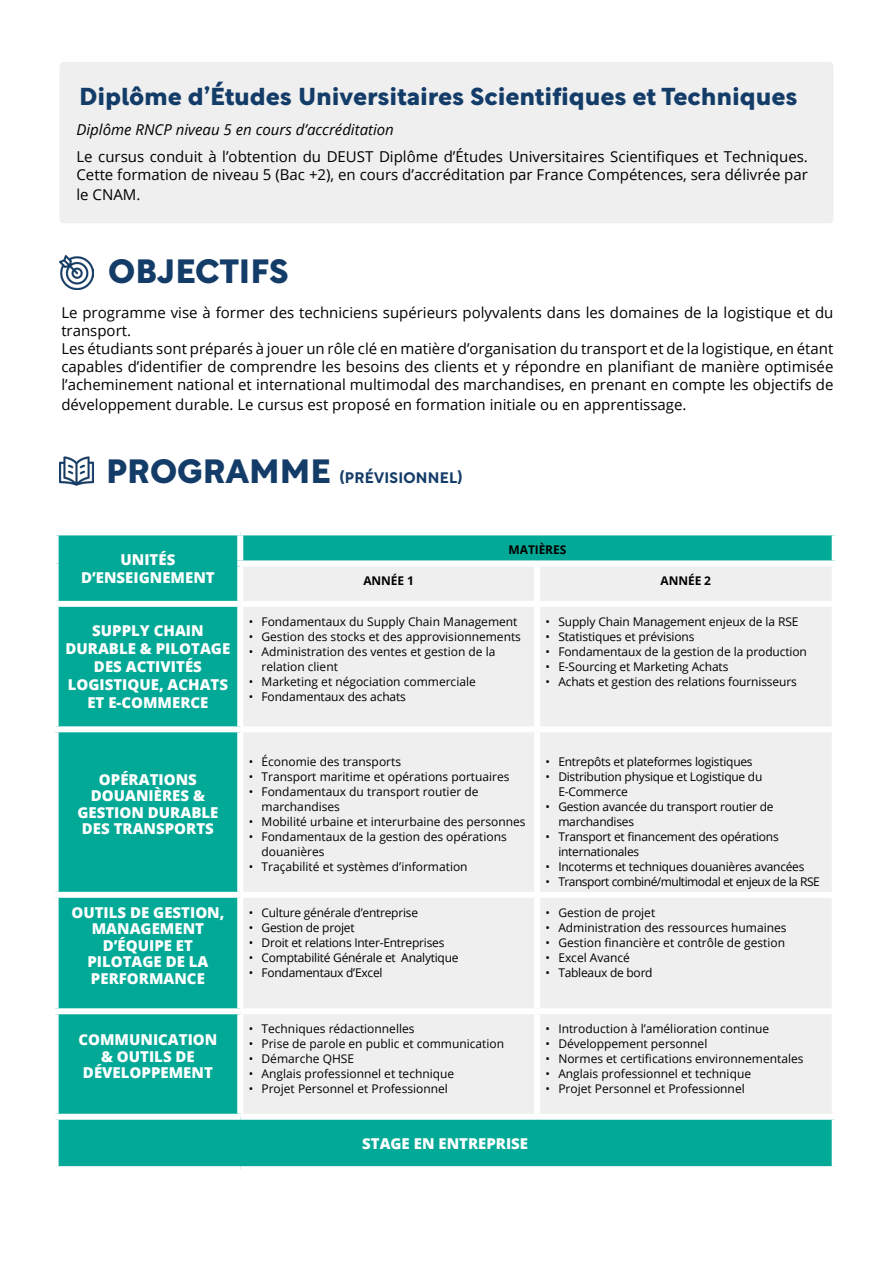
<style>
.page{position:relative;width:893px;height:1263px;background:#fff}
.page>*{position:absolute;margin:0;border:0;box-sizing:border-box;transform-origin:0 0}
.t1{font:33px "Rotunda Variable";letter-spacing:.02em;color:#143c68}
.t2{font:24px "Rotunda Variable";letter-spacing:.02em;color:#143c69}
.t3{font:15px/18px "Open Sans";color:#000}
.t4{font:800 15px/16.5px "Open Sans";color:#fff;text-align:center}
.t5{font:italic 15px "Open Sans";color:#000}
.t6{font:15px "Rotunda Variable";letter-spacing:.02em;color:#143c68}
.t7{font:12px/15px "Open Sans";color:#000}
.t8{font:12px/15px "Open Sans";letter-spacing:-.02em;color:#000}
.t9{font:12px "Open Sans";letter-spacing:-.04em;color:#000}
.t10{font:700 12px "Open Sans";letter-spacing:-.01em;color:#000}
.s1{font-size:33px}
</style>
<div class="page">
<img style="left:59px;top:255px;width:35px;height:35px">
<div style="left:60px;top:62px;width:773px;height:161px;background:#eeefee;border-radius:4px"></div>
<img style="left:59px;top:456px;width:35px;height:30px">
<div style="left:59px;top:535px;width:178px;height:191px;background:#02a996"></div>
<div style="left:240px;top:532px;width:595px;height:31px;background:#02a996"></div>
<div style="left:243px;top:567px;width:589px;height:441px;background:#eeefee"></div>
<div style="left:56px;top:729px;width:184px;height:166px;background:#02a996"></div>
<div style="left:56px;top:895px;width:184px;height:116px;background:#02a996"></div>
<svg style="left:59px;top:1014px;width:773px;height:152px;background:#7dcdc4"></svg>
<div style="left:53px;top:601px;width:187px;height:6px;background:#fff"></div>
<div style="left:53px;top:726px;width:187px;height:6px;background:#fff"></div>
<div style="left:53px;top:732px;width:6px;height:160px;background:#fff"></div>
<div style="left:53px;top:892px;width:187px;height:6px;background:#fff"></div>
<div style="left:53px;top:898px;width:6px;height:110px;background:#fff"></div>
<div style="left:53px;top:1008px;width:187px;height:6px;background:#fff"></div>
<div style="left:53px;top:1114px;width:187px;height:6px;background:#fff"></div>
<div style="left:240px;top:529px;width:297px;height:6px;background:#fff"></div>
<div style="left:237px;top:535px;width:6px;height:25px;background:#fff"></div>
<div style="left:537px;top:529px;width:301px;height:6px;background:#fff"></div>
<div style="left:237px;top:560px;width:300px;height:6px;background:#fff"></div>
<div style="left:240px;top:601px;width:297px;height:6px;background:#fff"></div>
<div style="left:240px;top:726px;width:297px;height:6px;background:#fff"></div>
<div style="left:237px;top:732px;width:6px;height:160px;background:#fff"></div>
<div style="left:832px;top:535px;width:6px;height:25px;background:#fff"></div>
<div style="left:537px;top:560px;width:301px;height:6px;background:#fff"></div>
<div style="left:534px;top:566px;width:6px;height:35px;background:#fff"></div>
<div style="left:537px;top:601px;width:301px;height:6px;background:#fff"></div>
<div style="left:534px;top:607px;width:6px;height:119px;background:#fff"></div>
<div style="left:537px;top:726px;width:301px;height:6px;background:#fff"></div>
<div style="left:534px;top:732px;width:6px;height:160px;background:#fff"></div>
<div style="left:537px;top:892px;width:301px;height:6px;background:#fff"></div>
<div style="left:240px;top:892px;width:297px;height:6px;background:#fff"></div>
<div style="left:237px;top:898px;width:6px;height:110px;background:#fff"></div>
<div style="left:534px;top:898px;width:6px;height:110px;background:#fff"></div>
<div style="left:237px;top:1014px;width:6px;height:100px;background:#fff"></div>
<div style="left:240px;top:1114px;width:297px;height:6px;background:#fff"></div>
<div style="left:534px;top:1014px;width:6px;height:100px;background:#fff"></div>
<div style="left:537px;top:1114px;width:301px;height:6px;background:#fff"></div>
<h2 class="t2" style="left:80px;top:75px;width:719px">Diplôme d’Études Universitaires Scientifiques et Techniques</h2>
<p class="t5" style="left:76px;top:119px;width:319px">Diplôme RNCP niveau 5 en cours d’accréditation</p>
<p class="t3" style="left:76px;top:147px;width:733px">Le cursus conduit à l’obtention du DEUST Diplôme d’Études Universitaires Scientifiques et Techniques.<br>Cette formation de niveau 5 (Bac +2), en cours d’accréditation par France Compétences, sera délivrée par</p>
<p class="t3" style="left:76px;top:185px;width:65px">le CNAM.</p>
<h1 class="t1" style="left:109px;top:242px;width:181px">OBJECTIFS</h1>
<p class="t3" style="left:61px;top:303px;width:774px">Le programme vise à former des techniciens supérieurs polyvalents dans les domaines de la logistique et du transport.<br>Les étudiants sont préparés à jouer un rôle clé en matière d’organisation du transport et de la logistique, en étant capables d’identifier de comprendre les besoins des clients et y répondre en planifiant de manière optimisée l’acheminement national et international multimodal des marchandises, en prenant en compte les objectifs de</p>
<p class="t3" style="left:61px;top:395px;width:627px">développement durable. Le cursus est proposé en formation initiale ou en apprentissage.</p>
<p class="t6" style="left:106px;top:464px;width:357px"><span class="s1">PROGRAMME</span> (PRÉVISIONNEL)</p>
<p class="t4" style="left:81px;top:550px;width:135px;line-height:18px">UNITÉS<br>D’ENSEIGNEMENT</p>
<p class="t4" style="left:66px;top:621px;width:166px;line-height:18px">SUPPLY CHAIN<br>DURABLE &amp; PILOTAGE<br>DES ACTIVITÉS<br>LOGISTIQUE, ACHATS<br>ET E-COMMERCE</p>
<p class="t4" style="left:77px;top:770px;width:142px">OPÉRATIONS<br>DOUANIÈRES &amp;<br>GESTION DURABLE<br>DES TRANSPORTS</p>
<p class="t10" style="left:509px;top:541px;width:59px">MATIÈRES</p>
<p class="t10" style="left:363px;top:573px;width:52px">ANNÉE 1</p>
<p class="t10" style="left:661px;top:573px;width:52px">ANNÉE 2</p>
<p class="t7" style="left:249px;top:614px;width:270px">• Fondamentaux du Supply Chain Management</p>
<p class="t7" style="left:249px;top:629px;width:274px">• Gestion des stocks et des approvisionnements</p>
<p class="t7" style="left:261px;top:644px;width:235px;text-indent:-13px">• Administration des ventes et gestion de la relation client</p>
<p class="t7" style="left:249px;top:674px;width:229px">• Marketing et négociation commerciale</p>
<p class="t7" style="left:249px;top:689px;width:159px">• Fondamentaux des achats</p>
<p class="t7" style="left:546px;top:614px;width:254px">• Supply Chain Management enjeux de la RSE</p>
<p class="t7" style="left:546px;top:629px;width:151px">• Statistiques et prévisions</p>
<p class="t7" style="left:546px;top:644px;width:263px">• Fondamentaux de la gestion de la production</p>
<p class="t7" style="left:546px;top:659px;width:184px">• E-Sourcing et Marketing Achats</p>
<p class="t7" style="left:546px;top:674px;width:253px">• Achats et gestion des relations fournisseurs</p>
<p class="t7" style="left:249px;top:754px;width:154px">• Économie des transports</p>
<p class="t7" style="left:249px;top:769px;width:262px">• Transport maritime et opérations portuaires</p>
<p class="t7" style="left:261px;top:784px;width:218px;text-indent:-13px">• Fondamentaux du transport routier de marchandises</p>
<p class="t7" style="left:249px;top:814px;width:278px">• Mobilité urbaine et interurbaine des personnes</p>
<p class="t7" style="left:261px;top:829px;width:247px;text-indent:-13px">• Fondamentaux de la gestion des opérations douanières</p>
<p class="t7" style="left:249px;top:859px;width:220px">• Traçabilité et systèmes d’information</p>
<p class="t8" style="left:546px;top:754px;width:209px">• Entrepôts et plateformes logistiques</p>
<p class="t8" style="left:558px;top:769px;width:206px;text-indent:-13px">• Distribution physique et Logistique du<br>E-Commerce</p>
<p class="t8" style="left:558px;top:799px;width:217px;text-indent:-13px">• Gestion avancée du transport routier de marchandises</p>
<p class="t8" style="left:558px;top:829px;width:222px;text-indent:-13px">• Transport et financement des opérations internationales</p>
<p class="t8" style="left:546px;top:859px;width:260px">• Incoterms et techniques douanières avancées</p>
<p class="t9" style="left:546px;top:874px;width:276px">• Transport combiné/multimodal et enjeux de la RSE</p>
<p class="t4" style="left:71px;top:903px;width:154px">OUTILS DE GESTION,<br>MANAGEMENT<br>D’ÉQUIPE ET<br>PILOTAGE DE LA<br>PERFORMANCE</p>
<p class="t8" style="left:249px;top:904px;width:171px">• Culture générale d’entreprise</p>
<p class="t8" style="left:249px;top:919px;width:107px">• Gestion de projet</p>
<p class="t8" style="left:249px;top:934px;width:197px">• Droit et relations Inter-Entreprises</p>
<p class="t8" style="left:249px;top:949px;width:211px">• Comptabilité Générale et Analytique</p>
<p class="t8" style="left:249px;top:964px;width:135px">• Fondamentaux d’Excel</p>
<p class="t4" style="left:78px;top:1030px;width:140px">COMMUNICATION &amp; OUTILS DE<br>DÉVELOPPEMENT</p>
<p class="t7" style="left:249px;top:1021px;width:167px">• Techniques rédactionnelles</p>
<p class="t7" style="left:249px;top:1036px;width:257px">• Prise de parole en public et communication</p>
<p class="t7" style="left:249px;top:1051px;width:107px">• Démarche QHSE</p>
<p class="t7" style="left:249px;top:1066px;width:207px">• Anglais professionnel et technique</p>
<p class="t7" style="left:249px;top:1081px;width:201px">• Projet Personnel et Professionnel</p>
<p class="t4" style="left:362px;top:1134px;width:168px">STAGE EN ENTREPRISE</p>
<p class="t7" style="left:546px;top:904px;width:111px">• Gestion de projet</p>
<p class="t7" style="left:546px;top:919px;width:243px">• Administration des ressources humaines</p>
<p class="t7" style="left:546px;top:934px;width:241px">• Gestion financière et contrôle de gestion</p>
<p class="t7" style="left:546px;top:949px;width:86px">• Excel Avancé</p>
<p class="t8" style="left:546px;top:964px;width:109px">• Tableaux de bord</p>
<p class="t7" style="left:546px;top:1021px;width:225px">• Introduction à l’amélioration continue</p>
<p class="t7" style="left:546px;top:1036px;width:163px">• Développement personnel</p>
<p class="t7" style="left:546px;top:1051px;width:260px">• Normes et certifications environnementales</p>
<p class="t7" style="left:546px;top:1066px;width:207px">• Anglais professionnel et technique</p>
<p class="t7" style="left:546px;top:1081px;width:201px">• Projet Personnel et Professionnel</p>
</div>
